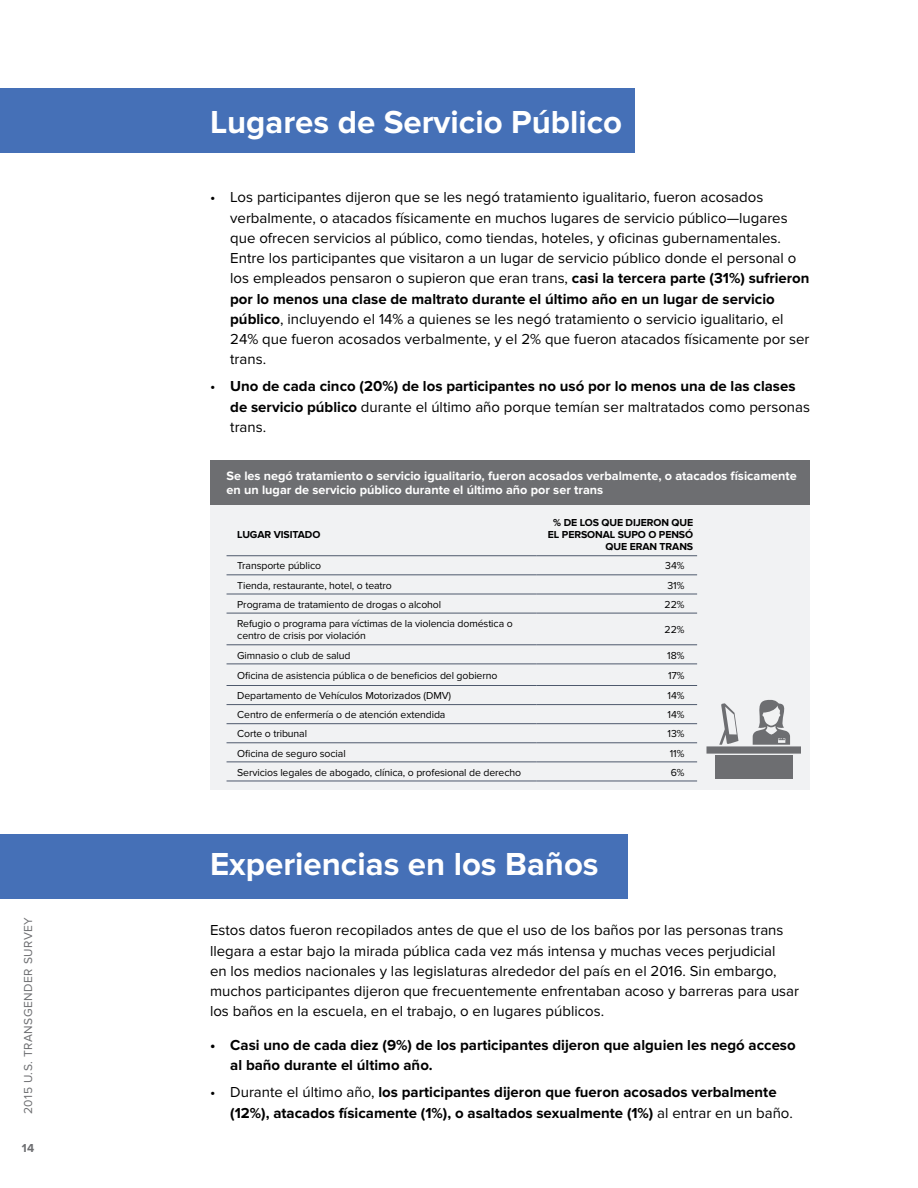
<style>
.page{position:relative;width:918px;height:1188px;background:#fff}
.page>*{position:absolute;margin:0;border:0;box-sizing:border-box;transform-origin:0 0}
.t1{font:700 33px "Proxima Nova";color:#fff}
.t2{font:15px/20.2px "Proxima Nova";color:#000}
.t3{font:700 15px/20.2px "Proxima Nova";color:#000}
.t4{font:700 12.6px/14.7px "Proxima Nova";color:#fff}
.t5{font:12px "Proxima Nova";letter-spacing:.04em;color:#6d6e71}
.t6{font:700 12px "Proxima Nova";color:#6d6e71}
.t7{font:10.5px/12.6px "Proxima Nova";letter-spacing:-.01em;color:#000}
.t8{font:700 10.5px/12px "Proxima Nova";letter-spacing:-.01em;color:#000}
.s1{font-weight:700}
.s2{font-weight:400}
</style>
<div class="page">
<div style="left:0;top:834px;width:627px;height:65px;background:#4570b7"></div>
<div style="left:0;top:89px;width:634px;height:64px;background:#4570b7"></div>
<div style="left:210px;top:499px;width:600px;height:291px;background:#f1f2f3"></div>
<div style="left:210px;top:460px;width:600px;height:45px;background:#6d6e71"></div>
<hr style="left:227px;top:555px;width:309px;height:1px;background:#4e596c">
<hr style="left:536px;top:555px;width:161px;height:1px;background:#4e596c">
<hr style="left:227px;top:575px;width:309px;height:1px;background:#4e596c">
<hr style="left:536px;top:575px;width:161px;height:1px;background:#4e596c">
<hr style="left:227px;top:594px;width:309px;height:1px;background:#4e596c">
<hr style="left:536px;top:594px;width:161px;height:1px;background:#4e596c">
<hr style="left:227px;top:613px;width:309px;height:1px;background:#4e596c">
<hr style="left:536px;top:613px;width:161px;height:1px;background:#4e596c">
<hr style="left:227px;top:645px;width:309px;height:1px;background:#4e596c">
<hr style="left:536px;top:645px;width:161px;height:1px;background:#4e596c">
<hr style="left:227px;top:664px;width:309px;height:1px;background:#4e596c">
<hr style="left:536px;top:664px;width:161px;height:1px;background:#4e596c">
<hr style="left:227px;top:685px;width:309px;height:1px;background:#4e596c">
<hr style="left:536px;top:685px;width:161px;height:1px;background:#4e596c">
<hr style="left:227px;top:704px;width:309px;height:1px;background:#4e596c">
<hr style="left:536px;top:704px;width:161px;height:1px;background:#4e596c">
<hr style="left:227px;top:723px;width:309px;height:1px;background:#4e596c">
<hr style="left:536px;top:723px;width:161px;height:1px;background:#4e596c">
<hr style="left:227px;top:743px;width:309px;height:1px;background:#4e596c">
<hr style="left:536px;top:743px;width:161px;height:1px;background:#4e596c">
<hr style="left:227px;top:762px;width:309px;height:1px;background:#4e596c">
<hr style="left:536px;top:762px;width:161px;height:1px;background:#4e596c">
<hr style="left:227px;top:781px;width:309px;height:1px;background:#4e596c">
<hr style="left:536px;top:781px;width:161px;height:1px;background:#4e596c">
<div style="left:715px;top:755px;width:77px;height:24px;background:#6d6e71"></div>
<svg style="left:707px;top:699px;width:94px;height:55px"></svg>
<p class="t5" style="left:21px;top:1114px;width:199px;rotate:-90deg">2015 U.S. Transgender Su rvey</p>
<p class="t6" style="left:22px;top:1141px;width:14px">14</p>
<h1 class="t1" style="left:210px;top:103px;width:414px">Lugares de Servicio Público</h1>
<p class="t2" style="left:230px;top:188px;width:581px;text-indent:-20px">• Los participantes dijeron que se les negó tratamiento igualitario, fueron acosados verbalmente, o atacados físicamente en muchos lugares de servicio público—lugares que ofrecen servicios al público, como tiendas, hoteles, y oficinas gubernamentales.<br>Entre los participantes que visitaron a un lugar de servicio público donde el personal o los empleados pensaron o supieron que eran trans, <span class="s1">casi la tercera parte (31%) sufrieron por lo menos una clase de maltrato durante el último año en un lugar de servicio público</span>, incluyendo el 14% a quienes se les negó tratamiento o servicio igualitario, el 24% que fueron acosados verbalmente, y el 2% que fueron atacados físicamente por ser trans.</p>
<p class="t3" style="left:230px;top:377px;width:581px;text-indent:-20px"><span class="s2">•</span> Uno de cada cinco (20%) de los participantes no usó por lo menos una de las clases de servicio público <span class="s2">durante el último año porque temían ser maltratados como personas trans.</span></p>
<p class="t4" style="left:227px;top:469px;width:572px">Se les negó tratamiento o servicio igualitario, fueron acosados verbalmente, o atacados físicamente en un lugar de servicio público durante el último año por ser trans</p>
<p class="t8" style="left:237px;top:529px;width:85px">Lugar visitado</p>
<p class="t8" style="left:548px;top:517px;width:137px;text-indent:5px">% delos que dijeron que el personalsu</p>
<p class="t8" style="left:632px;top:529px;width:63px">po o pensó</p>
<p class="t8" style="left:606px;top:541px;width:15px">quee</p>
<p class="t8" style="left:636px;top:541px;width:58px">ran trans</p>
<p class="t7" style="left:237px;top:560px;width:85px">Transporte público</p>
<p class="t7" style="left:665px;top:560px;width:21px">34%</p>
<p class="t7" style="left:237px;top:579px;width:156px">Tienda, restaurante, hotel, o teatro</p>
<p class="t7" style="left:668px;top:579px;width:18px">31%</p>
<p class="t7" style="left:237px;top:598px;width:205px">Programa de tratamiento de drogas o alcohol</p>
<p class="t7" style="left:665px;top:598px;width:21px">22%</p>
<p class="t7" style="left:237px;top:617px;width:277px">Refugio o programa para víctimas de la violencia doméstica o centro de crisis por violación</p>
<p class="t7" style="left:665px;top:623px;width:21px">22%</p>
<p class="t7" style="left:237px;top:649px;width:115px">Gimnasio o club de salud</p>
<p class="t7" style="left:667px;top:649px;width:19px">18%</p>
<p class="t7" style="left:237px;top:669px;width:262px">Oficina de asistencia pública o de beneficios del gobierno</p>
<p class="t7" style="left:668px;top:669px;width:18px">17%</p>
<p class="t7" style="left:237px;top:690px;width:215px">Departamento de Vehículos Motorizados (DMV)</p>
<p class="t7" style="left:668px;top:690px;width:18px">14%</p>
<p class="t7" style="left:237px;top:709px;width:210px">Centro de enfermería o de atención extendida</p>
<p class="t7" style="left:668px;top:709px;width:18px">14%</p>
<p class="t7" style="left:237px;top:728px;width:71px">Corte o tribunal</p>
<p class="t7" style="left:668px;top:728px;width:18px">13%</p>
<p class="t7" style="left:237px;top:747px;width:110px">Oficina de seguro social</p>
<p class="t7" style="left:670px;top:747px;width:16px">11%</p>
<p class="t7" style="left:237px;top:766px;width:285px">Servicios legales de abogado, clínica, o profesional de derecho</p>
<p class="t7" style="left:671px;top:766px;width:15px">6%</p>
<h1 class="t1" style="left:210px;top:845px;width:390px">Experiencias en los Baños</h1>
<p class="t2" style="left:210px;top:921px;width:591px">Estos datos fueron recopilados antes de que el uso de los baños por las personas trans llegara a estar bajo la mirada pública cada vez más intensa y muchas veces perjudicial<br>en los medios nacionales y las legislaturas alrededor del país en el 2016. Sin embargo, muchos participantes dijeron que frecuentemente enfrentaban acoso y barreras para usar los baños en la escuela, en el trabajo, o en lugares públicos.</p>
<p class="t3" style="left:230px;top:1035px;width:567px;text-indent:-20px">• Casi uno de cada diez (9%) de los participantes dijeron que alguien les negó acceso al baño durante el último año.</p>
<p class="t3" style="left:230px;top:1083px;width:564px;text-indent:-20px"><span class="s2">• Durante el último año,</span> los participantes dijeron que fueron acosados verbalmente (12%), atacados físicamente (1%), o asaltados sexualmente (1%) <span class="s2">al entrar en un baño.</span></p>
</div>
